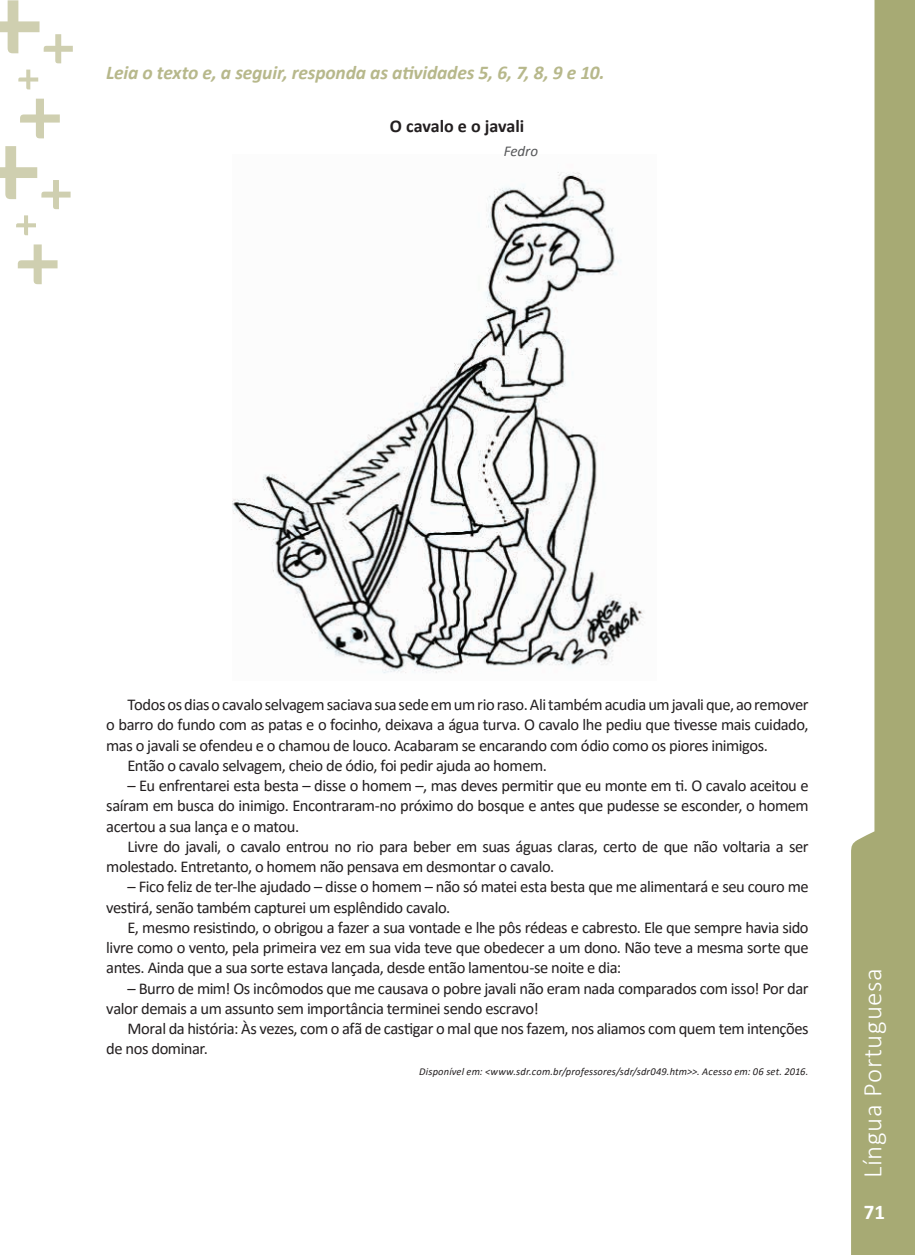
<style>
.page{position:relative;width:915px;height:1255px;background:#fff}
.page>*{position:absolute;margin:0;border:0;box-sizing:border-box;transform-origin:0 0}
.t1{font:300 27px "Calibri";letter-spacing:.025em;color:#fff}
.t2{font:700 21px "Calibri";color:#fff}
.t3{font:italic 700 19.5px "Calibri";letter-spacing:-.01em;color:#b7b88b}
.t4{font:700 18px "Calibri";letter-spacing:-.005em;color:#231f20}
.t5{font:16.5px/20.2px "Calibri";letter-spacing:-.025em;color:#231f20}
.t6{font:italic 15px "Calibri";letter-spacing:-.005em;color:#57585a}
.t7{font:italic 10.5px "Calibri";letter-spacing:.01em;color:#231f20}
</style>
<div class="page">
<svg style="left:851px;top:0;width:63px;height:1254px;fill:#a7aa74"></svg>
<svg style="left:0;top:0;width:73px;height:63px"></svg>
<svg style="left:18px;top:70px;width:20px;height:19px"></svg>
<svg style="left:20px;top:99px;width:40px;height:39px"></svg>
<svg style="left:0;top:146px;width:71px;height:63px"></svg>
<svg style="left:16px;top:215px;width:20px;height:20px"></svg>
<svg style="left:18px;top:244px;width:40px;height:40px"></svg>
<img style="left:232px;top:172px;width:412px;height:502px">
<p class="t3" style="left:106px;top:59px;width:500px">Leia o texto e, a seguir, responda as atividades 5, 6, 7, 8, 9 e 10.</p>
<p class="t4" style="left:390px;top:113px;width:136px">O cavalo e o javali</p>
<p class="t6" style="left:503px;top:140px;width:36px">Fedro</p>
<p class="t5" style="left:127px;top:694px;width:682px">Todos os dias o cavalo selvagem saciava sua sede em um rio raso. Ali também acudia um javali que, ao remover</p>
<p class="t5" style="left:106px;top:714px;width:703px">o barro do fundo com as patas e o focinho, deixava a água turva. O cavalo lhe pediu que tivesse mais cuidado,</p>
<p class="t5" style="left:106px;top:734px;width:663px">mas o javali se ofendeu e o chamou de louco. Acabaram se encarando com ódio como os piores inimigos.</p>
<p class="t5" style="left:127px;top:754px;width:421px">Então o cavalo selvagem, cheio de ódio, foi pedir ajuda ao homem.</p>
<p class="t5" style="left:106px;top:775px;width:703px;text-align:justify;text-indent:21px">– Eu enfrentarei esta besta – disse o homem –, mas deves permitir que eu monte em ti. O cavalo aceitou e saíram em busca do inimigo. Encontraram-no próximo do bosque e antes que pudesse se esconder, o homem acertou a sua lança e o matou.</p>
<p class="t5" style="left:106px;top:835px;width:703px;text-indent:21px">Livre do javali, o cavalo entrou no rio para beber em suas águas claras, certo de que não voltaria a ser molestado. Entretanto, o homem não pensava em desmontar o cavalo.</p>
<p class="t5" style="left:106px;top:876px;width:703px;text-indent:21px">– Fico feliz de ter-lhe ajudado – disse o homem – não só matei esta besta que me alimentará e seu couro me vestirá, senão também capturei um esplêndido cavalo.</p>
<p class="t5" style="left:106px;top:916px;width:703px;text-align:justify;text-indent:21px">E, mesmo resistindo, o obrigou a fazer a sua vontade e lhe pôs rédeas e cabresto. Ele que sempre havia sido livre como o vento, pela primeira vez em sua vida teve que obedecer a um dono. Não teve a mesma sorte que antes. Ainda que a sua sorte estava lançada, desde então lamentou-se noite e dia:</p>
<p class="t5" style="left:106px;top:977px;width:703px;text-indent:21px">– Burro de mim! Os incômodos que me causava o pobre javali não eram nada comparados com isso! Por dar valor demais a um assunto sem importância terminei sendo escravo!</p>
<p class="t5" style="left:106px;top:1018px;width:703px;text-indent:21px">Moral da história: Às vezes, com o afã de castigar o mal que nos fazem, nos aliamos com quem tem intenções de nos dominar.</p>
<p class="t7" style="left:419px;top:1064px;width:390px">Disponível em: &lt;www.sdr.com.br/professores/sdr/sdr049.htm&gt;&gt;. Acesso em: 06 set. 2016.</p>
<h1 class="t1" style="left:855px;top:1178px;width:212px;rotate:-90deg">Língua Portuguesa</h1>
<p class="t2" style="left:863px;top:1197px;width:23px">71</p>
</div>
